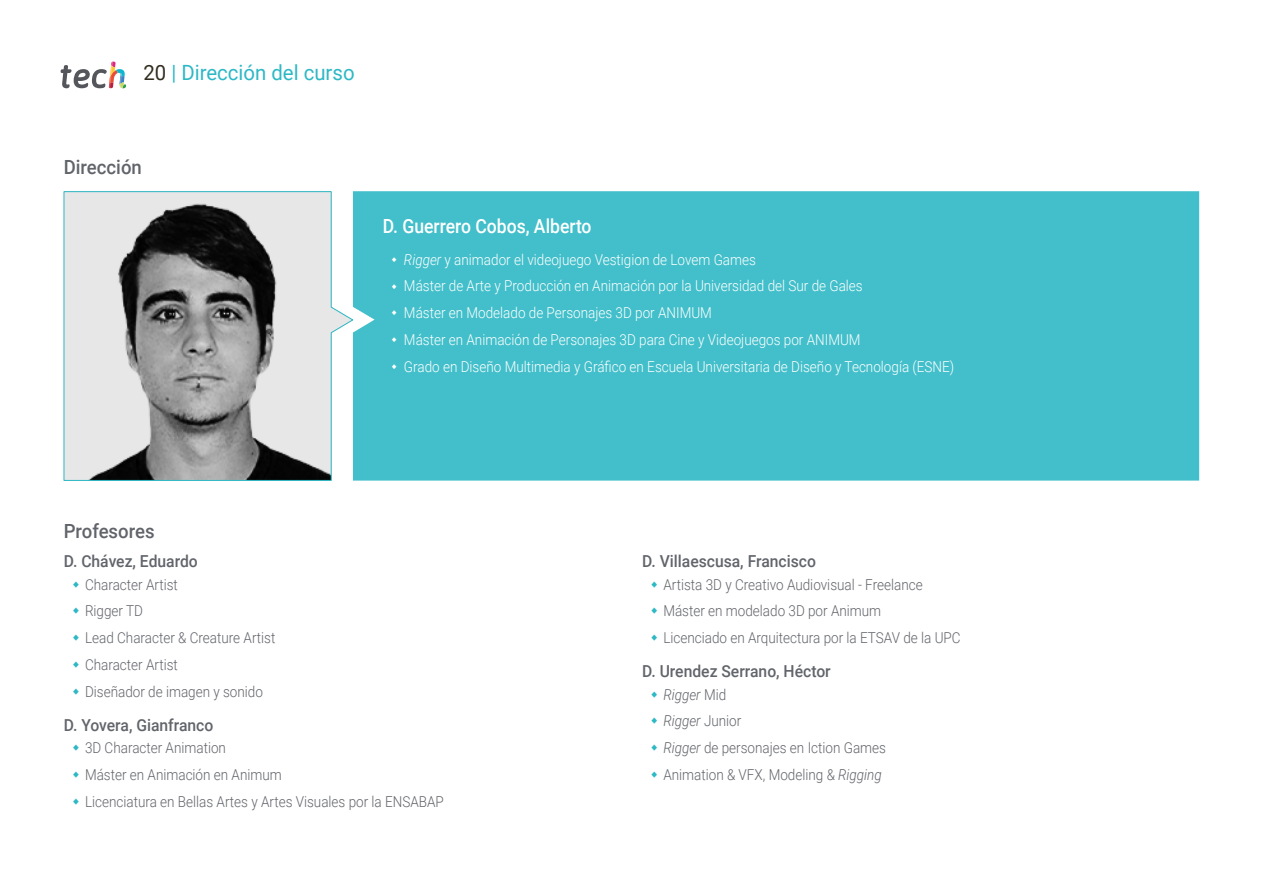
<style>
.page{position:relative;width:1263px;height:893px;background:#fff}
.page>*{position:absolute;margin:0;border:0;box-sizing:border-box;transform-origin:0 0}
.t1{font:21px "Roboto";color:#2db8c5}
.t2{font:500 19.5px "Roboto";color:#fff;scale:.9 1}
.t3{font:500 19.5px "Roboto";color:#61646a;scale:.95 1}
.t4{font:500 16.5px "Roboto";color:#61646a;scale:.95 1}
.t5{font:300 15px/26.7px "Roboto";color:#61646a;scale:.9 1}
.t6{font:300 15px/26.7px "Roboto";color:#fff;scale:.9 1}
.s1{color:#312e20}
.s2{font-style:italic}
</style>
<div class="page">
<svg style="left:61px;top:62px;width:65px;height:27px"></svg>
<div style="left:353px;top:191px;width:846px;height:290px;background:#42bfca"></div>
<svg style="left:64px;top:191px;width:289px;height:290px;background:#aeb0b0"></svg>
<svg style="left:392px;top:257px;width:5px;height:5px"></svg>
<svg style="left:392px;top:284px;width:5px;height:5px"></svg>
<svg style="left:392px;top:310px;width:5px;height:5px"></svg>
<svg style="left:392px;top:337px;width:5px;height:5px"></svg>
<svg style="left:392px;top:364px;width:5px;height:5px"></svg>
<h1 class="t1" style="left:144px;top:57px;width:213px"><span class="s1">20</span> | Dirección del curso</h1>
<h2 class="t3" style="left:64px;top:154px;width:84px">Dirección</h2>
<h2 class="t2" style="left:383px;top:212px;width:234px">D. Guerrero Cobos, Alberto</h2>
<p class="t6" style="left:404px;top:245px;width:613px"><span class="s2">Rigger</span> y animador el videojuego Vestigion de Lovem Games<br>Máster de Arte y Producción en Animación por la Universidad del Sur de Gales<br>Máster en Modelado de Personajes 3D por ANIMUM<br>Máster en Animación de Personajes 3D para Cine y Videojuegos por ANIMUM<br>Grado en Diseño Multimedia y Gráfico en Escuela Universitaria de Diseño y Tecnología (ESNE)</p>
<h2 class="t3" style="left:64px;top:517px;width:97px">Profesores</h2>
<p class="t4" style="left:64px;top:550px;width:143px">D. Chávez, Eduardo</p>
<p class="t5" style="left:85px;top:570px;width:213px">Character Artist<br>Rigger TD<br>Lead Character &amp; Creature Artist<br>Character Artist<br>Diseñador de imagen y sonido</p>
<p class="t4" style="left:64px;top:713px;width:159px">D. Yovera, Gianfranco</p>
<p class="t5" style="left:85px;top:734px;width:400px">3D Character Animation<br>Máster en Animación en Animum<br>Licenciatura en Bellas Artes y Artes Visuales por la ENSABAP</p>
<p class="t4" style="left:642px;top:550px;width:184px">D. Villaescusa, Francisco</p>
<p class="t5" style="left:663px;top:570px;width:332px">Artista 3D y Creativo Audiovisual - Freelance<br>Máster en modelado 3D por Animum<br>Licenciado en Arquitectura por la ETSAV de la UPC</p>
<p class="t4" style="left:642px;top:660px;width:200px">D. Urendez Serrano, Héctor</p>
<p class="t5" style="left:663px;top:680px;width:249px"><span class="s2">Rigger</span> Mid<br><span class="s2">Rigger</span> Junior<br><span class="s2">Rigger</span> de personajes en Iction Games<br>Animation &amp; VFX, Modeling &amp; <span class="s2">Rigging</span></p>
</div>
